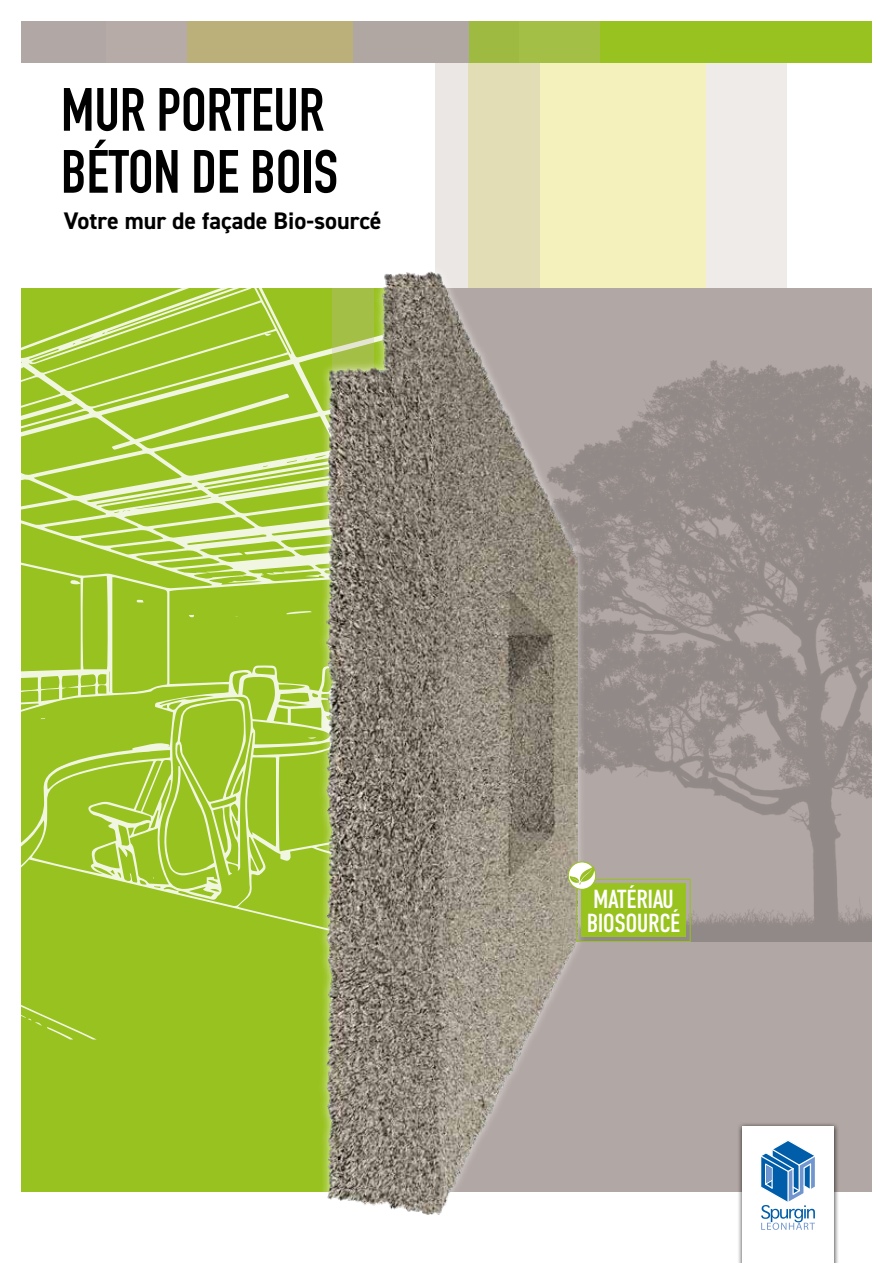
<style>
.page{position:relative;width:893px;height:1263px;background:#fff}
.page>*{position:absolute;margin:0;border:0;box-sizing:border-box;transform-origin:0 0}
.t1{font:700 60px/61.9px "DIN Condensed";color:#000}
.t2{font:26.1px/24px "DIN Condensed";letter-spacing:-.02em;color:#fff}
.t3{font:700 24px "DIN2014";color:#000}
</style>
<div class="page">
<div style="left:21px;top:288px;width:425px;height:903px;background:#98c21f"></div>
<svg style="left:21px;top:288px;width:296px;height:640px"></svg>
<svg style="left:265px;top:334px;width:7px;height:2px"></svg>
<svg style="left:21px;top:1005px;width:75px;height:34px"></svg>
<svg style="left:132px;top:743px;width:38px;height:9px"></svg>
<svg style="left:70px;top:579px;width:11px;height:6px"></svg>
<svg style="left:137px;top:600px;width:7px;height:2px"></svg>
<svg style="left:189px;top:615px;width:5px;height:3px"></svg>
<svg style="left:112px;top:393px;width:177px;height:57px"></svg>
<svg style="left:287px;top:611px;width:25px;height:3px"></svg>
<svg style="left:308px;top:737px;width:8px;height:2px"></svg>
<div style="left:446px;top:288px;width:426px;height:903px;background:#b1a7a4"></div>
<div style="left:706px;top:21px;width:81px;height:267px;background:#efebe9"></div>
<img style="left:586px;top:360px;width:286px;height:582px">
<div style="left:469px;top:21px;width:237px;height:267px;background:#f4f1bc"></div>
<svg style="left:436px;top:63px;width:104px;height:200px;background:#e4e0c3"></svg>
<div style="left:469px;top:21px;width:403px;height:42px;background:#98c21f"></div>
<div style="left:21px;top:21px;width:448px;height:42px;background:#b1a7a4"></div>
<div style="left:187px;top:21px;width:166px;height:42px;background:#bbb07a"></div>
<div style="left:469px;top:21px;width:50px;height:42px;background:#9fba41"></div>
<div style="left:106px;top:21px;width:81px;height:42px;background:#b6aba7"></div>
<div style="left:519px;top:21px;width:81px;height:42px;background:#a4bf45"></div>
<div style="left:317px;top:263px;width:269px;height:960px;background:#fff;opacity:.75"></div>
<img style="left:326px;top:271px;width:251px;height:944px">
<div style="left:576px;top:879px;width:115px;height:63px;border:1px solid #98c21d"></div>
<div style="left:581px;top:884px;width:104px;height:53px;background:#98c21d"></div>
<svg style="left:568px;top:862px;width:28px;height:27px"></svg>
<div style="left:568px;top:861px;width:28px;height:29px;border:1px solid #98c21d;border-radius:50%"></div>
<svg style="left:570px;top:866px;width:24px;height:19px"></svg>
<div style="left:737px;top:1122px;width:102px;height:141px;background:#000;opacity:.75"></div>
<div style="left:742px;top:1127px;width:92px;height:136px;background:#fff"></div>
<svg style="left:761px;top:1140px;width:54px;height:90px"></svg>
<h1 class="t1" style="left:61px;top:78px;width:278px">MUR PORTEUR<br>BÉTON DE BOIS</h1>
<p class="t3" style="left:64px;top:205px;width:319px">Votre mur de façade Bio-sourcé</p>
<p class="t2" style="left:587px;top:888px;width:95px">MATÉRIAU<br>BIOSOURCÉ</p>
</div>
